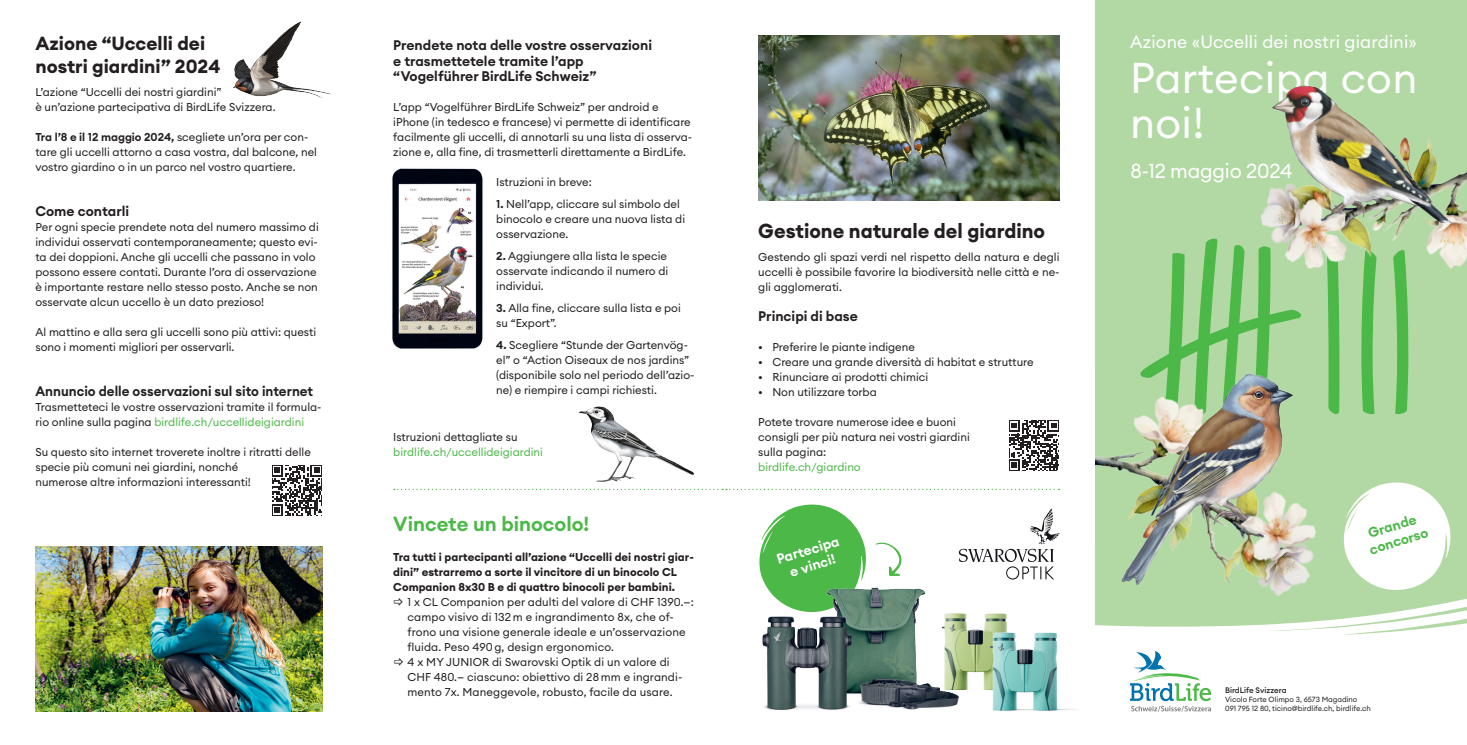
<style>
.page{position:relative;width:1467px;height:745px;background:#fff}
.page>*{position:absolute;margin:0;border:0;box-sizing:border-box;transform-origin:0 0}
.t1{font:42.5px/45px "Euclid Circular A";letter-spacing:.01em;color:#fff}
.t2{font:700 20px "Euclid Circular A";color:#231f20}
.t3{font:600 20px "Euclid Circular A";color:#4cb848}
.t4{font:20px "Euclid Circular A";letter-spacing:-.01em;color:#fff}
.t5{font:700 18.75px/22.5px "Euclid Circular A";color:#231f20}
.t6{font:17.5px "Euclid Circular A";letter-spacing:.01em;color:#fff}
.t7{font:600 13.75px/15px "Euclid Circular A";color:#231f20}
.t8{font:600 13.75px "Euclid Circular A";color:#231f20;scale:.96 1}
.t9{font:600 13.75px/16.2px "Euclid Circular A";color:#fff;text-align:center}
.t10{font:600 13.75px/16.2px "Euclid Circular A";color:#4cb848}
.t11{font:11.25px/15px "Euclid Circular A";color:#231f20}
.t12{font:700 11.25px/15px "Euclid Circular A";color:#231f20}
.t13{font:11.25px "Euclid Circular A";color:#4cb848}
.t14{font:500 7.88px "Euclid Circular A";color:#231f20}
.t15{font:7.38px/8.9px "Euclid Circular A";color:#231f20}
.s1{font-weight:600}
.s2{color:#4cb848}
</style>
<div class="page">
<img style="left:233px;top:21px;width:99px;height:77px">
<img style="left:758px;top:35px;width:301px;height:165px">
<img style="left:392px;top:168px;width:91px;height:181px">
<img style="left:35px;top:546px;width:287px;height:164px">
<img style="left:578px;top:406px;width:116px;height:76px">
<svg style="left:394px;top:488px;width:665px;height:2px"></svg>
<svg style="left:272px;top:465px;width:50px;height:50px"></svg>
<svg style="left:1009px;top:420px;width:50px;height:50px"></svg>
<img style="left:963px;top:613px;width:44px;height:77px">
<img style="left:982px;top:620px;width:93px;height:91px">
<div style="left:1095px;top:0;width:372px;height:633px;background:#b2d9a4"></div>
<svg style="left:1130px;top:671px;width:81px;height:40px"></svg>
<svg style="left:1381px;top:477px;width:71px;height:112px"></svg>
<svg style="left:1140px;top:236px;width:161px;height:120px;background:#91ce86"></svg>
<svg style="left:1327px;top:282px;width:12px;height:74px"></svg>
<svg style="left:1361px;top:282px;width:15px;height:74px"></svg>
<svg style="left:1393px;top:282px;width:16px;height:132px;background:#6ac163"></svg>
<img style="left:1230px;top:118px;width:237px;height:164px">
<img style="left:1261px;top:78px;width:206px;height:146px">
<img style="left:1071px;top:356px;width:310px;height:315px">
<img style="left:1112px;top:358px;width:190px;height:234px">
<div style="left:1061px;top:365px;width:34px;height:179px;background:#fff"></div>
<svg style="left:759px;top:504px;width:143px;height:78px"></svg>
<img style="left:762px;top:582px;width:201px;height:128px">
<svg style="left:959px;top:508px;width:101px;height:71px"></svg>
<h3 class="t5" style="left:35px;top:33px;width:187px">Azione “Uccelli dei nostri giardini” 2024</h3>
<p class="t11" style="left:35px;top:84px;width:242px">L’azione “Uccelli dei nostri giardini”<br>è un’azione partecipativa di BirdLife Svizzera.</p>
<p class="t11" style="left:35px;top:129px;width:283px"><span class="s1">Tra l’8 e il 12 maggio 2024,</span> scegliete un’ora per con&shy;tare gli uccelli attorno a casa vostra, dal balcone, nel vostro giardino o in un parco nel vostro quartiere.</p>
<p class="t7" style="left:35px;top:203px;width:95px">Come contarli</p>
<p class="t11" style="left:35px;top:219px;width:285px">Per ogni specie prendete nota del numero massimo di individui osservati contemporaneamente; questo evi&shy;ta dei doppioni. Anche gli uccelli che passano in volo possono essere contati. Durante l’ora di osservazione è importante restare nello stesso posto. Anche se non osservate alcun uccello è un dato prezioso!</p>
<p class="t11" style="left:35px;top:324px;width:282px">Al mattino e alla sera gli uccelli sono più attivi: questi sono i momenti migliori per osservarli.</p>
<p class="t8" style="left:35px;top:382px;width:291px">Annuncio delle osservazioni sul sito internet</p>
<p class="t11" style="left:35px;top:399px;width:288px">Trasmetteteci le vostre osservazioni tramite il formula&shy;rio online sulla pagina <span class="s2">birdlife.ch/uccellideigiardini</span></p>
<p class="t11" style="left:35px;top:444px;width:277px">Su questo sito internet troverete inoltre i ritratti delle specie più comuni nei giardini, nonché<br>numerose altre informazioni interessanti!</p>
<p class="t7" style="left:393px;top:38px;width:260px">Prendete nota delle vostre osservazioni e trasmettetele tramite l’app “Vogelführer BirdLife Schweiz”</p>
<p class="t11" style="left:393px;top:99px;width:300px">L’app “Vogelführer BirdLife Schweiz” per android e iPhone (in tedesco e francese) vi permette di identificare facilmente gli uccelli, di annotarli su una lista di osserva&shy;zione e, alla fine, di trasmetterli direttamente a BirdLife.</p>
<p class="t11" style="left:496px;top:174px;width:97px">Istruzioni in breve:</p>
<p class="t11" style="left:496px;top:196px;width:190px"><span class="s1">1.</span> Nell’app, cliccare sul simbolo del binocolo e creare una nuova lista di osservazione.</p>
<p class="t11" style="left:496px;top:248px;width:174px;text-align:justify"><span class="s1">2.</span> Aggiungere alla lista le specie osservate indicando il numero di individui.</p>
<p class="t11" style="left:496px;top:300px;width:186px"><span class="s1">3.</span> Alla fine, cliccare sulla lista e poi su “Export”.</p>
<p class="t11" style="left:496px;top:337px;width:200px"><span class="s1">4.</span> Scegliere “Stunde der Gartenvög&shy;el” o “Action Oiseaux de nos jardins” (disponibile solo nel periodo dell’azio&shy;ne) e riempire i campi richiesti.</p>
<p class="t11" style="left:393px;top:429px;width:126px">Istruzioni dettagliate su</p>
<p class="t13" style="left:393px;top:444px;width:151px">birdlife.ch/uccellideigiardini</p>
<h2 class="t3" style="left:393px;top:510px;width:198px">Vincete un binocolo!</h2>
<p class="t12" style="left:393px;top:549px;width:302px">Tra tutti i partecipanti all’azione “Uccelli dei nostri giar&shy;dini” estrarremo a sorte il vincitore di un binocolo CL<br>Companion 8x30 B e di quattro binocoli per bambini.</p>
<p class="t11" style="left:407px;top:594px;width:288px">1 x CL Companion per adulti del valore di CHF 1390.—: campo visivo di 132 m e ingrandimento 8x, che of&shy;frono una visione generale ideale e un’osservazione fluida. Peso 490 g, design ergonomico.<br>4 x MY JUNIOR di Swarovski Optik di un valore di CHF 480.— ciascuno: obiettivo di 28 mm e ingrandi&shy;mento 7x. Maneggevole, robusto, facile da usare.</p>
<h2 class="t2" style="left:758px;top:217px;width:288px">Gestione naturale del giardino</h2>
<p class="t11" style="left:758px;top:249px;width:303px;text-align:justify">Gestendo gli spazi verdi nel rispetto della natura e degli uccelli è possibile favorire la biodiversità nelle città e ne&shy;gli agglomerati.</p>
<p class="t7" style="left:758px;top:308px;width:101px">Principi di base</p>
<p class="t11" style="left:758px;top:339px;width:158px">• Preferire le piante indigene</p>
<p class="t11" style="left:758px;top:354px;width:277px">• Creare una grande diversità di habitat e strutture</p>
<p class="t11" style="left:758px;top:369px;width:171px">• Rinunciare ai prodotti chimici</p>
<p class="t11" style="left:758px;top:384px;width:120px">• Non utilizzare torba</p>
<p class="t11" style="left:758px;top:414px;width:213px">Potete trovare numerose idee e buoni consigli per più natura nei vostri giardini sulla pagina:</p>
<p class="t13" style="left:758px;top:459px;width:104px">birdlife.ch/giardino</p>
<p class="t9" style="left:775px;top:551px;width:66px;rotate:-17deg">Partecipa e vinci!</p>
<h3 class="t6" style="left:1130px;top:30px;width:288px">Azione «Uccelli dei nostri giardini»</h3>
<h1 class="t1" style="left:1130px;top:55px;width:289px">Partecipa con noi!</h1>
<h2 class="t4" style="left:1130px;top:158px;width:164px">8-12 maggio 2024</h2>
<p class="t10" style="left:1363px;top:526px;width:62px;rotate:-17deg">Grande concorso</p>
<p class="t14" style="left:1225px;top:684px;width:63px">BirdLife Svizzera</p>
<p class="t15" style="left:1225px;top:694px;width:147px">Vicolo Forte Olimpo 3, 6573 Magadino<br>091 795 12 80, ticino@birdlife.ch, birdlife.ch</p>
</div>
